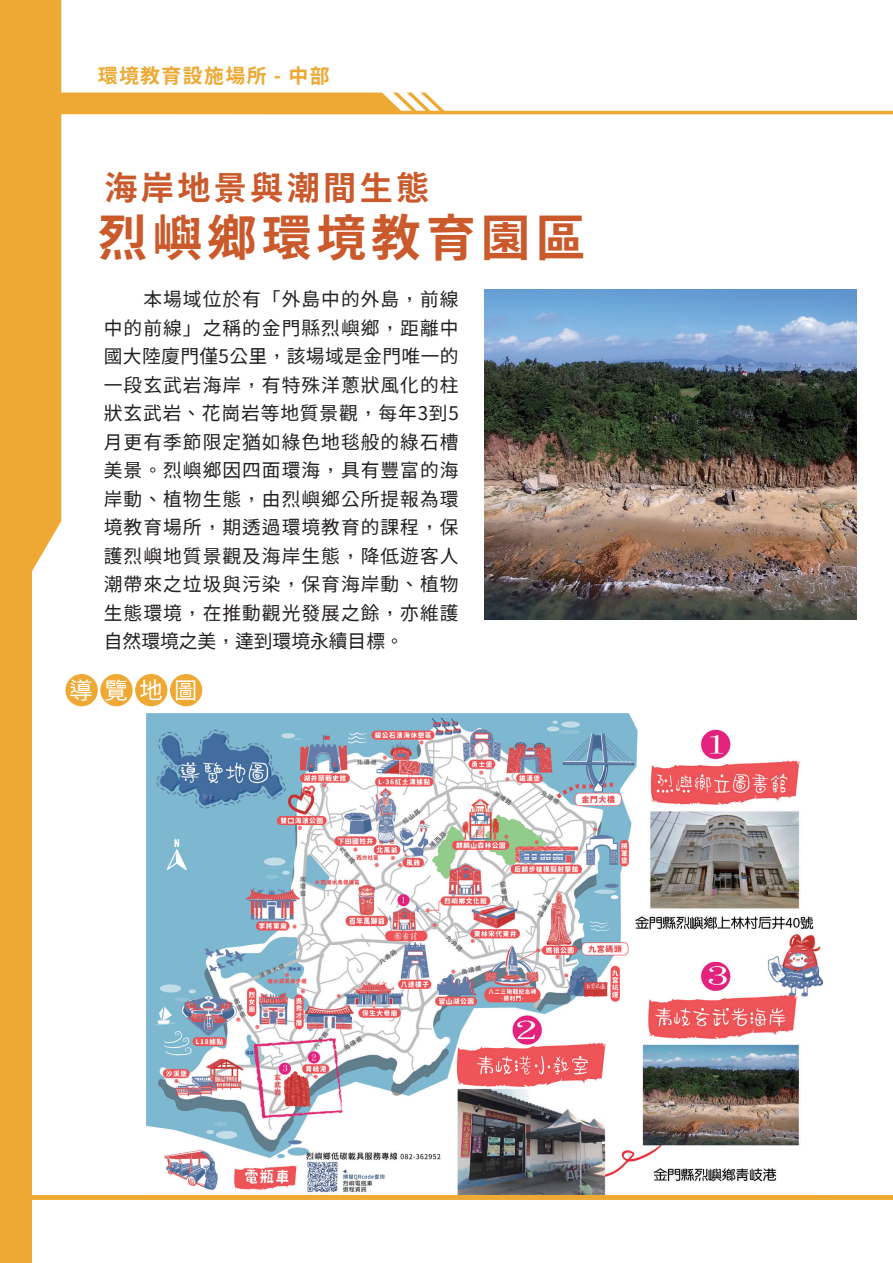
<style>
.page{position:relative;width:893px;height:1263px;background:#fff}
.page>*{position:absolute;margin:0;border:0;box-sizing:border-box;transform-origin:0 0}
.t1{font:700 49.8px "Taipei Sans TC Beta";letter-spacing:.1em;color:#ca5a2b}
.t2{font:700 33.15px "Taipei Sans TC Beta";letter-spacing:.1em;color:#ca5a2b}
.t3{font:23.25px "Taipei Sans TC Beta";color:#fff}
.t4{font:700 19.95px "Taipei Sans TC Beta";letter-spacing:.07em;color:#eea934}
.t5{font:18.75px/28.5px "Taipei Sans TC Beta";letter-spacing:.055em;color:#231f20;text-align:justify}
</style>
<div class="page">
<div style="left:32px;top:1195px;width:861px;height:5px;background:#eea934"></div>
<div style="left:0;top:0;width:32px;height:1263px;background:#eea934"></div>
<svg style="left:32px;top:0;width:861px;height:620px"></svg>
<div style="left:65px;top:674px;width:33px;height:32px;background:#eea934;border-radius:50%"></div>
<div style="left:100px;top:674px;width:33px;height:32px;background:#eea934;border-radius:50%"></div>
<div style="left:135px;top:674px;width:32px;height:32px;background:#eea934;border-radius:50%"></div>
<div style="left:170px;top:674px;width:32px;height:32px;background:#eea934;border-radius:50%"></div>
<img style="left:147px;top:713px;width:677px;height:482px">
<img style="left:485px;top:289px;width:371px;height:331px">
<p class="t4" style="left:98px;top:65px;width:233px">環境教育設施場所 - 中部</p>
<h2 class="t2" style="left:104px;top:169px;width:326px">海岸地景與潮間生態</h2>
<h1 class="t1" style="left:98px;top:210px;width:489px">烈嶼鄉環境教育園區</h1>
<p class="t5" style="left:104px;top:285px;width:357px">　　本場域位於有「外島中的外島，前線中的前線」之稱的金門縣烈嶼鄉，距離中國大陸廈門僅5公里，該場域是金門唯一的一段玄武岩海岸，有特殊洋蔥狀風化的柱狀玄武岩、花崗岩等地質景觀，每年3到5月更有季節限定猶如綠色地毯般的綠石槽美景。烈嶼鄉因四面環海，具有豐富的海岸動、植物生態，由烈嶼鄉公所提報為環境教育場所，期透過環境教育的課程，保護烈嶼地質景觀及海岸生態，降低遊客人潮帶來之垃圾與污染，保育海岸動、植物生態環境，在推動觀光發展之餘，亦維護自然環境之美，達到環境永續目標。</p>
<p class="t3" style="left:70px;top:678px;width:129px">導覽地圖</p>
</div>
